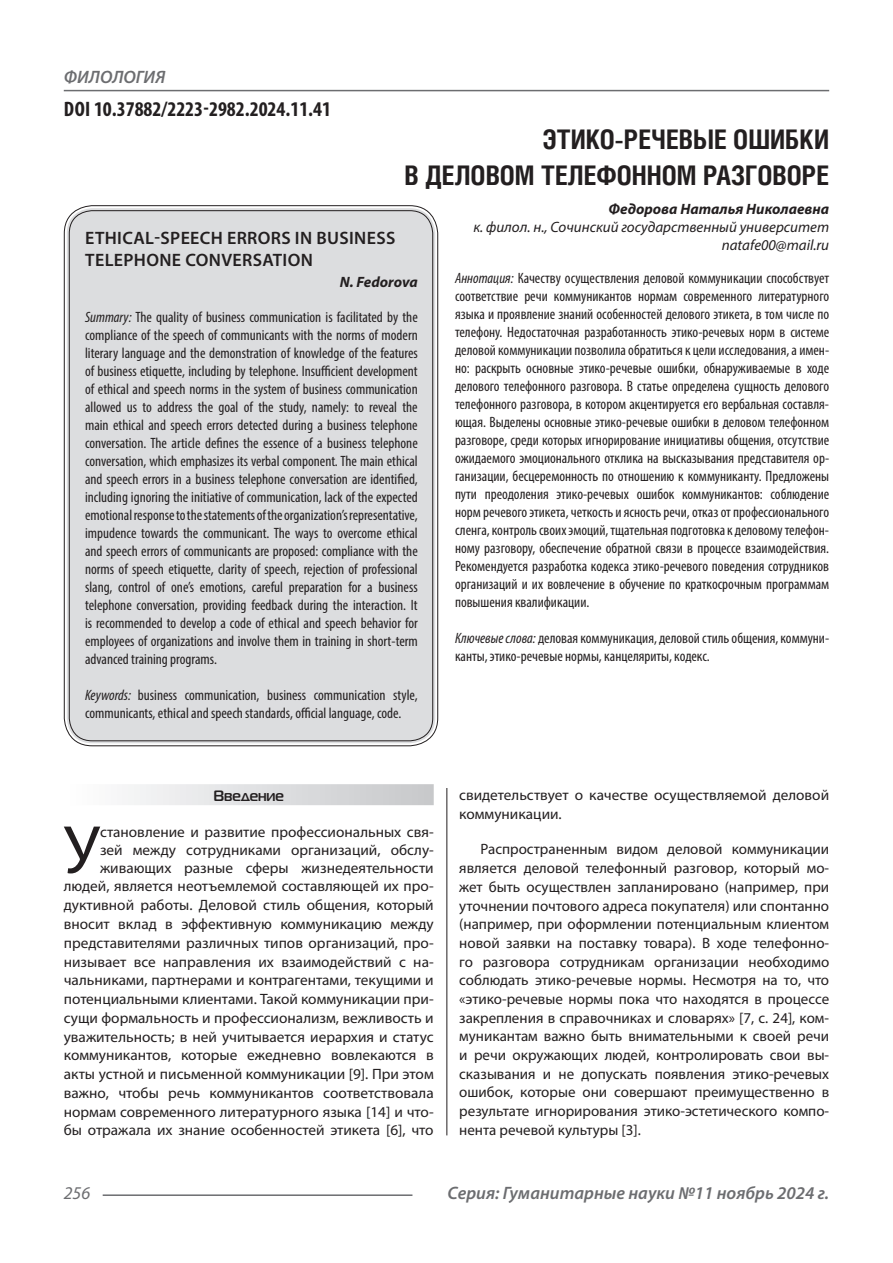
<style>
.page{position:relative;width:893px;height:1263px;background:#fff}
.page>*{position:absolute;margin:0;border:0;box-sizing:border-box;transform-origin:0 0}
.Статья_текст_первый{font:68.4px "Myriad Pro";color:#231f20}
.Статья_название{font:700 27px "Helios Cond C";color:#231f20}
.ДОИ{font:700 condensed 21px "Myriad Pro";color:#231f20}
.Статья_название_англ{font:600 18px/21.6px "Myriad Pro";letter-spacing:.02em;color:#231f20}
.t1{font:italic 600 18px "Myriad Pro";color:#6c6d70}
.t2{font:italic 18px "Myriad Pro";color:#6c6d70}
.Статья_аннотация_анг{font:condensed 15px/18px "Myriad Pro";color:#231f20;text-align:justify}
.Статья_аннотация_тек{font:condensed 15px/18px "Myriad Pro";color:#231f20;text-align:justify}
.Статья_текст_первый-2{font:15px/18.6px "Myriad Pro";color:#231f20;text-align:right}
.Статья_текст{font:15px/18.8px "Myriad Pro";color:#231f20;text-align:justify}
.Статья_автор_инфо{font:italic 15px "Myriad Pro";color:#231f20}
.Статья_автор_фио_рус{font:italic 700 15px "Myriad Pro";color:#231f20}
.Статья_автор_англ{font:italic 700 15px "Myriad Pro";color:#231f20}
.Статья_подзаголовок{font:700 15px "Magistral C";color:#231f20}
.s1{font-style:italic}
</style>
<div class="page">
<hr style="left:446px;top:128px;width:1px;height:1007px;background:#231f20">
<hr style="left:103px;top:1194px;width:309px;height:2px;background:#6c6d70">
<hr style="left:64px;top:90px;width:765px;height:1px;background:#6c6d70">
<div style="left:67px;top:208px;width:368px;height:535px;background:#dcdddf;border-radius:26px"></div>
<div style="left:64px;top:784px;width:370px;height:21px;background:linear-gradient(to right,#fefeff,#c6c8ca)"></div>
<p class="t1" style="left:64px;top:66px;width:103px">ФИЛОЛОГИЯ</p>
<p class="ДОИ" style="left:64px;top:96px;width:269px">DOI 10.37882/2223-2982.2024.11.41</p>
<p class="Статья_название" style="left:543px;top:124px;width:288px">ЭТИКО-РЕЧЕВЫЕ ОШИБКИ</p>
<p class="Статья_название" style="left:404px;top:160px;width:426px">В ДЕЛОВОМ ТЕЛЕФОННОМ РАЗГОВОРЕ</p>
<p class="Статья_автор_фио_рус" style="left:608px;top:199px;width:222px">Федорова Наталья Николаевна</p>
<p class="Статья_автор_инфо" style="left:473px;top:218px;width:357px">к. филол. н., Сочинский государственный университет</p>
<p class="Статья_автор_инфо" style="left:722px;top:236px;width:109px">natafe00@mail.ru</p>
<p class="Статья_аннотация_тек" style="left:455px;top:269px;width:376px"><span class="s1">Аннотация:</span> Качеству осуществления деловой коммуникации способствует соответствие речи коммуникантов нормам современного литературного языка и проявление знаний особенностей делового этикета, в том числе по телефону. Недостаточная разработанность этико-речевых норм в системе деловой коммуникации позволила обратиться к цели исследования, а имен&shy;но: раскрыть основные этико-речевые ошибки, обнаруживаемые в ходе делового телефонного разговора. В статье определена сущность делового телефонного разговора, в котором акцентируется его вербальная составля&shy;ющая. Выделены основные этико-речевые ошибки в деловом телефонном разговоре, среди которых игнорирование инициативы общения, отсутствие ожидаемого эмоционального отклика на высказывания представителя ор&shy;ганизации, бесцеремонность по отношению к коммуниканту. Предложены пути преодоления этико-речевых ошибок коммуникантов: соблюдение норм речевого этикета, четкость и ясность речи, отказ от профессионального сленга, контроль своих эмоций, тщательная подготовка к деловому телефон&shy;ному разговору, обеспечение обратной связи в процессе взаимодействия.<br>Рекомендуется разработка кодекса этико-речевого поведения сотрудников организаций и их вовлечение в обучение по краткосрочным программам повышения квалификации.</p>
<p class="Статья_аннотация_тек" style="left:455px;top:629px;width:376px"><span class="s1">Ключевые слова:</span> деловая коммуникация, деловой стиль общения, коммуни&shy;канты, этико-речевые нормы, канцеляриты, кодекс.</p>
<p class="Статья_название_англ" style="left:85px;top:227px;width:312px">ETHICAL-SPEECH ERRORS IN BUSINESS<br>TELEPHONE CONVERSATION</p>
<p class="Статья_автор_англ" style="left:340px;top:273px;width:79px">N. Fedorova</p>
<p class="Статья_аннотация_анг" style="left:85px;top:308px;width:334px"><span class="s1">Summary:</span> The quality of business communication is facilitated by the compliance of the speech of communicants with the norms of modern literary language and the demonstration of knowledge of the features of business etiquette, including by telephone. Insufficient development of ethical and speech norms in the system of business communication allowed us to address the goal of the study, namely: to reveal the main ethical and speech errors detected during a business telephone conversation. The article defines the essence of a business telephone conversation, which emphasizes its verbal component. The main ethical and speech errors in a business telephone conversation are identified, including ignoring the initiative of communication, lack of the expected emotional response to the statements of the organization’s representative, impudence towards the communicant. The ways to overcome ethical and speech errors of communicants are proposed: compliance with the norms of speech etiquette, clarity of speech, rejection of professional slang, control of one’s emotions, careful preparation for a business telephone conversation, providing feedback during the interaction. It is recommended to develop a code of ethical and speech behavior for employees of organizations and involve them in training in short-term advanced training programs.</p>
<p class="Статья_аннотация_анг" style="left:85px;top:686px;width:334px"><span class="s1">Keywords:</span> business communication, business communication style, communicants, ethical and speech standards, official language, code.</p>
<p class="Статья_подзаголовок" style="left:213px;top:787px;width:72px">Введение</p>
<p class="Статья_текст_первый-2" style="left:64px;top:822px;width:371px">становление и развитие профессиональных свя-<br>зей между сотрудниками организаций, обслу&shy;живающих разные сферы жизнедеятельности людей, является неотъемлемой составляющей их про&shy;дуктивной работы. Деловой стиль общения, который вносит вклад в эффективную коммуникацию между представителями различных типов организаций, про&shy;низывает все направления их взаимодействий с на&shy;чальниками, партнерами и контрагентами, текущими и потенциальными клиентами. Такой коммуникации при&shy;сущи формальность и профессионализм, вежливость и уважительность; в ней учитывается иерархия и статус коммуникантов, которые ежедневно вовлекаются в акты устной и письменной коммуникации [9]. При этом важно, чтобы речь коммуникантов соответствовала нормам современного литературного языка [14] и что&shy;бы отражала их знание особенностей этикета [6], что</p>
<p class="Статья_текст_первый" style="left:64px;top:807px;width:38px">У</p>
<p class="Статья_текст_первый-2" style="left:459px;top:785px;width:371px;text-align:left">свидетельствует о качестве осуществляемой деловой коммуникации.</p>
<p class="Статья_текст" style="left:459px;top:840px;width:371px;text-indent:21px">Распространенным видом деловой коммуникации является деловой телефонный разговор, который мо&shy;жет быть осуществлен запланировано (например, при уточнении почтового адреса покупателя) или спонтанно (например, при оформлении потенциальным клиентом новой заявки на поставку товара). В ходе телефонно&shy;го разговора сотрудникам организации необходимо соблюдать этико-речевые нормы. Несмотря на то, что «этико-речевые нормы пока что находятся в процессе закрепления в справочниках и словарях» [7, с. 24], ком&shy;муникантам важно быть внимательными к своей речи и речи окружающих людей, контролировать свои вы&shy;сказывания и не допускать появления этико-речевых ошибок, которые они совершают преимущественно в результате игнорирования этико-эстетического компо&shy;нента речевой культуры [3].</p>
<p class="t2" style="left:64px;top:1182px;width:28px">256</p>
<p class="t1" style="left:448px;top:1182px;width:383px">Серия: Гуманитарные науки №11 ноябрь 2024 г.</p>
</div>
